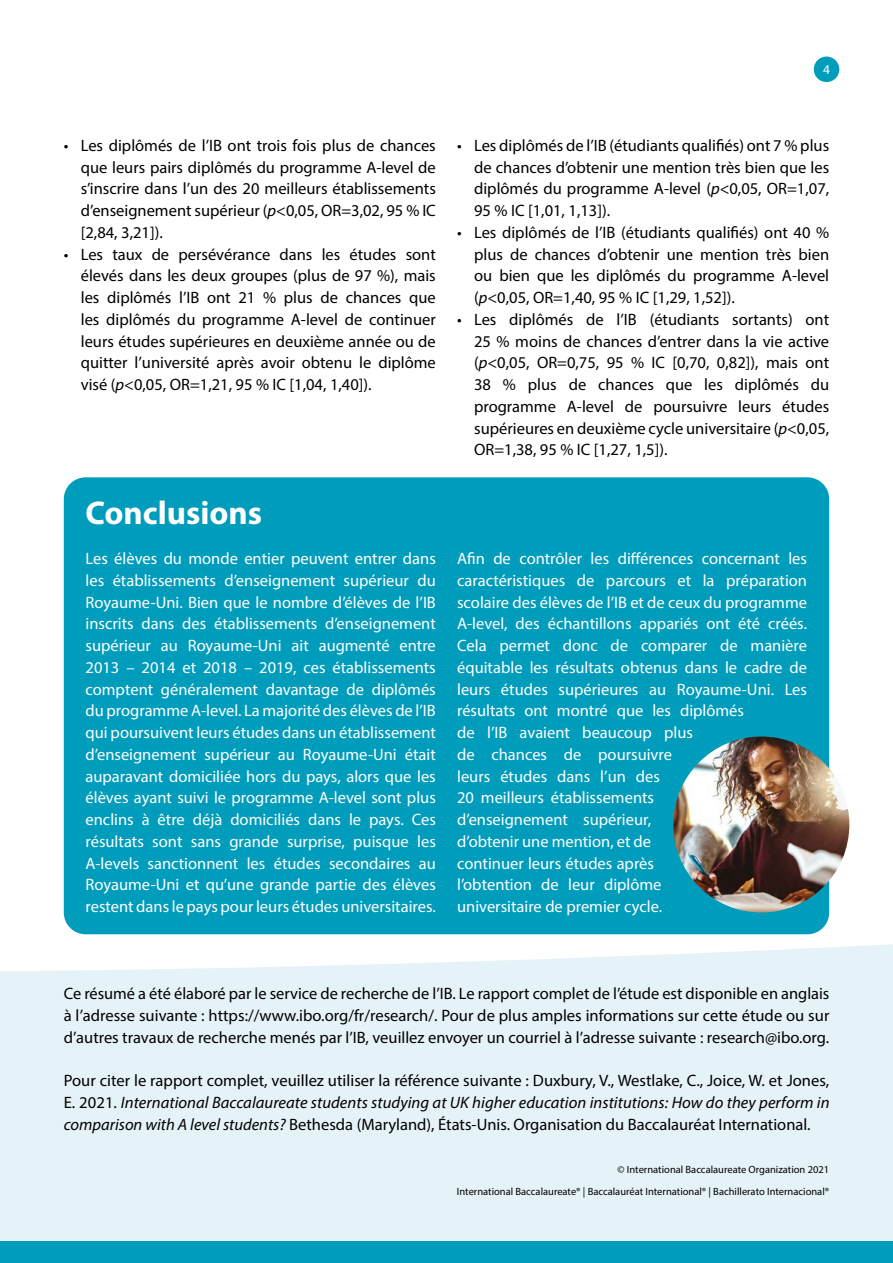
<style>
.page{position:relative;width:893px;height:1263px;background:#fff}
.page>*{position:absolute;margin:0;border:0;box-sizing:border-box;transform-origin:0 0}
.Body_text_-_Subhead{font:700 33px "Myriad Pro";color:#fff}
.Body_text_-_Paragrap{font:16.5px/21.8px "Myriad Pro";color:#000;text-align:justify}
.Body_text_-_Paragrap-2{font:16.5px/21.8px "Myriad Pro";color:#fff;text-align:justify}
.Running_head_-_page{font:13.5px "Myriad Pro";color:#fff}
.Copyright_text_at_en{font:10.5px "Myriad Pro";color:#000}
.s1{font-style:italic}
</style>
<div class="page">
<div style="left:814px;top:57px;width:25px;height:25px;background:#009cbc;border-radius:50%"></div>
<div style="left:0;top:944px;width:893px;height:298px;background:#e5f3f8"></div>
<div style="left:0;top:1242px;width:893px;height:21px;background:#009cbc"></div>
<div style="left:64px;top:477px;width:765px;height:457px;background:#009cbc;border-radius:22px"></div>
<img style="left:673px;top:736px;width:176px;height:176px;border-radius:88px">
<p class="Running_head_-_page" style="left:823px;top:61px;width:8px">4</p>
<p class="Body_text_-_Paragrap" style="left:81px;top:134px;width:357px;text-indent:-17px">• Les diplômés de l’IB ont trois fois plus de chances que leurs pairs diplômés du programme A-level de s’inscrire dans l’un des 20 meilleurs établissements d’enseignement supérieur (<span class="s1">p</span>&lt;0,05, OR=3,02, 95 % IC [2,84, 3,21]).</p>
<p class="Body_text_-_Paragrap" style="left:81px;top:243px;width:357px;text-indent:-17px">• Les taux de persévérance dans les études sont élevés dans les deux groupes (plus de 97 %), mais les diplômés l’IB ont 21 % plus de chances que les diplômés du programme A-level de continuer leurs études supérieures en deuxième année ou de quitter l’université après avoir obtenu le diplôme visé (<span class="s1">p</span>&lt;0,05, OR=1,21, 95 % IC [1,04, 1,40]).</p>
<p class="Body_text_-_Paragrap" style="left:474px;top:134px;width:357px;text-indent:-17px">• Les diplômés de l’IB (étudiants qualifiés) ont 7 % plus de chances d’obtenir une mention très bien que les diplômés du programme A-level (<span class="s1">p</span>&lt;0,05, OR=1,07, 95 % IC [1,01, 1,13]).</p>
<p class="Body_text_-_Paragrap" style="left:474px;top:221px;width:357px;text-indent:-17px">• Les diplômés de l’IB (étudiants qualifiés) ont 40 % plus de chances d’obtenir une mention très bien ou bien que les diplômés du programme A-level (<span class="s1">p</span>&lt;0,05, OR=1,40, 95 % IC [1,29, 1,52]).</p>
<p class="Body_text_-_Paragrap" style="left:474px;top:308px;width:357px;text-indent:-17px">• Les diplômés de l’IB (étudiants sortants) ont 25 % moins de chances d’entrer dans la vie active (<span class="s1">p</span>&lt;0,05, OR=0,75, 95 % IC [0,70, 0,82]), mais ont 38 % plus de chances que les diplômés du programme A-level de poursuivre leurs études supérieures en deuxième cycle universitaire (<span class="s1">p</span>&lt;0,05, OR=1,38, 95 % IC [1,27, 1,5]).</p>
<p class="Body_text_-_Subhead" style="left:86px;top:491px;width:178px">Conclusions</p>
<p class="Body_text_-_Paragrap-2" style="left:86px;top:547px;width:352px">Les élèves du monde entier peuvent entrer dans les établissements d’enseignement supérieur du Royaume-Uni. Bien que le nombre d’élèves de l’IB inscrits dans des établissements d’enseignement supérieur au Royaume-Uni ait augmenté entre 2013 – 2014 et 2018 – 2019, ces établissements comptent généralement davantage de diplômés du programme A-level. La majorité des élèves de l’IB qui poursuivent leurs études dans un établissement d’enseignement supérieur au Royaume-Uni était auparavant domiciliée hors du pays, alors que les élèves ayant suivi le programme A-level sont plus enclins à être déjà domiciliés dans le pays. Ces résultats sont sans grande surprise, puisque les A-levels sanctionnent les études secondaires au Royaume-Uni et qu’une grande partie des élèves restent dans le pays pour leurs études universitaires.</p>
<p class="Body_text_-_Paragrap-2" style="left:457px;top:547px;width:351px;text-align:left">Afin de contrôler les différences concernant les caractéristiques de parcours et la préparation scolaire des élèves de l’IB et de ceux du programme A-level, des échantillons appariés ont été créés.<br>Cela permet donc de comparer de manière équitable les résultats obtenus dans le cadre de leurs études supérieures au Royaume-Uni. Les résultats ont montré que les diplômés<br>de l’IB avaient beaucoup plus<br>de chances de poursuivre<br>leurs études dans l’un des<br>20 meilleurs établissements<br>d’enseignement supérieur,<br>d’obtenir une mention, et de<br>continuer leurs études après<br>l’obtention de leur diplôme<br>universitaire de premier cycle.</p>
<p class="Body_text_-_Paragrap" style="left:64px;top:982px;width:767px">Ce résumé a été élaboré par le service de recherche de l’IB. Le rapport complet de l’étude est disponible en anglais à l’adresse suivante : https://www.ibo.org/fr/research/. Pour de plus amples informations sur cette étude ou sur d’autres travaux de recherche menés par l’IB, veuillez envoyer un courriel à l’adresse suivante : research@ibo.org.</p>
<p class="Body_text_-_Paragrap" style="left:64px;top:1069px;width:767px">Pour citer le rapport complet, veuillez utiliser la référence suivante : Duxbury, V., Westlake, C., Joice, W. et Jones, E. 2021. <span class="s1">International Baccalaureate students studying at UK higher education institutions: How do they perform in comparison with A level students?</span> Bethesda (Maryland), États-Unis. Organisation du Baccalauréat International.</p>
<p class="Copyright_text_at_en" style="left:618px;top:1163px;width:213px">© International Baccalaureate Organization 2021</p>
<p class="Copyright_text_at_en" style="left:457px;top:1185px;width:374px">International Baccalaureate® | Baccalauréat International® | Bachillerato Internacional®</p>
</div>
